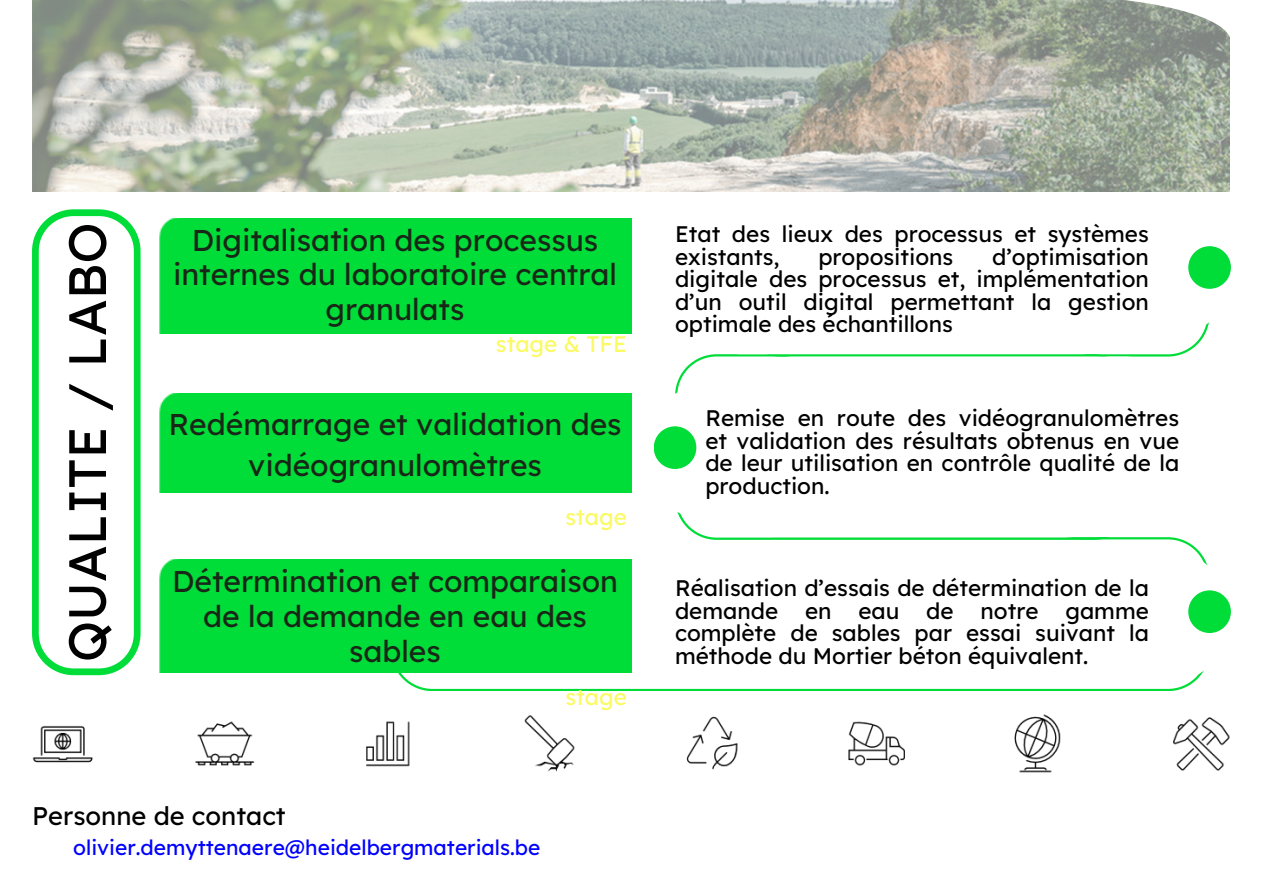
<style>
.page{position:relative;width:1263px;height:894px;background:#fff}
.page>*{position:absolute;margin:0;border:0;box-sizing:border-box;transform-origin:0 0}
.t1{font:52.5px "Lexend Deca";color:#000}
.t2{font:30px/34.8px "Lexend Deca";color:#182717;text-align:center}
.t3{font:25.5px "Lexend Deca";color:#000}
.t4{font:22.5px/22.5px "Lexend Deca";color:#000;text-align:justify}
.t5{font:22.5px "Lexend Deca";color:#fafa64}
.t6{font:21px "Lexend Deca";color:#00f}
</style>
<div class="page">
<svg style="left:391px;top:652px;width:808px;height:38px"></svg>
<svg style="left:705px;top:537px;width:431px;height:147px"></svg>
<div style="left:1037px;top:548px;width:194px;height:136px;background:#fff;border-radius:68px"></div>
<svg style="left:675px;top:354px;width:460px;height:185px"></svg>
<div style="left:641px;top:384px;width:194px;height:135px;background:#fff;border-radius:68px"></div>
<div style="left:744px;top:356px;width:430px;height:181px;background:#fff;border-radius:48px"></div>
<img style="left:32px;top:0;width:1198px;height:192px">
<div style="left:159px;top:218px;width:472px;height:115px;background:#00dd39"></div>
<div style="left:159px;top:393px;width:472px;height:99px;background:#00dd39"></div>
<img style="left:32px;top:714px;width:1198px;height:59px">
<div style="left:1188px;top:246px;width:43px;height:43px;background:#00dd39;border-radius:50%"></div>
<div style="left:1188px;top:590px;width:43px;height:42px;background:#00dd39;border-radius:50%"></div>
<div style="left:654px;top:426px;width:42px;height:43px;background:#00dd39;border-radius:50%"></div>
<svg style="left:32px;top:209px;width:108px;height:466px"></svg>
<div style="left:159px;top:559px;width:472px;height:113px;background:#00dd39"></div>
<h1 class="t1" style="left:53px;top:662px;width:441px;rotate:-90deg">QUALITE / LABO</h1>
<h2 class="t2" style="left:173px;top:222px;width:445px">Digitalisation des processus internes du laboratoire central granulats</h2>
<p class="t5" style="left:496px;top:330px;width:132px">stage &amp; TFE</p>
<h2 class="t2" style="left:168px;top:402px;width:455px;line-height:41.7px">Redémarrage et validation des vidéogranulomètres</h2>
<p class="t5" style="left:565px;top:502px;width:63px">stage</p>
<h2 class="t2" style="left:172px;top:563px;width:448px">Détermination et comparaison de la demande en eau des sables</h2>
<p class="t5" style="left:565px;top:682px;width:63px">stage</p>
<p class="t3" style="left:32px;top:798px;width:255px">Personne de contact</p>
<p class="t6" style="left:73px;top:833px;width:469px">olivier.demyttenaere@heidelbergmaterials.be</p>
<p class="t4" style="left:675px;top:222px;width:475px">Etat des lieux des processus et systèmes existants,</p>
<p class="t4" style="left:675px;top:245px;width:475px;text-indent:317px">d’optimisation digitale des processus et, implémentation d’un outil digital permettant la gestion optimale des échantillons</p>
<p class="t4" style="left:818px;top:245px;width:137px">propositions</p>
<p class="t4" style="left:705px;top:406px;width:475px">Remise en route des vidéogranulomètres et validation des résultats obtenus en vue de leur utilisation en contrôle qualité de la production.</p>
<p class="t4" style="left:675px;top:576px;width:475px">Réalisation d’essais de détermination de la demande en eau de notre gamme complète de sables par essai suivant la méthode du Mortier béton équivalent.</p>
</div>
